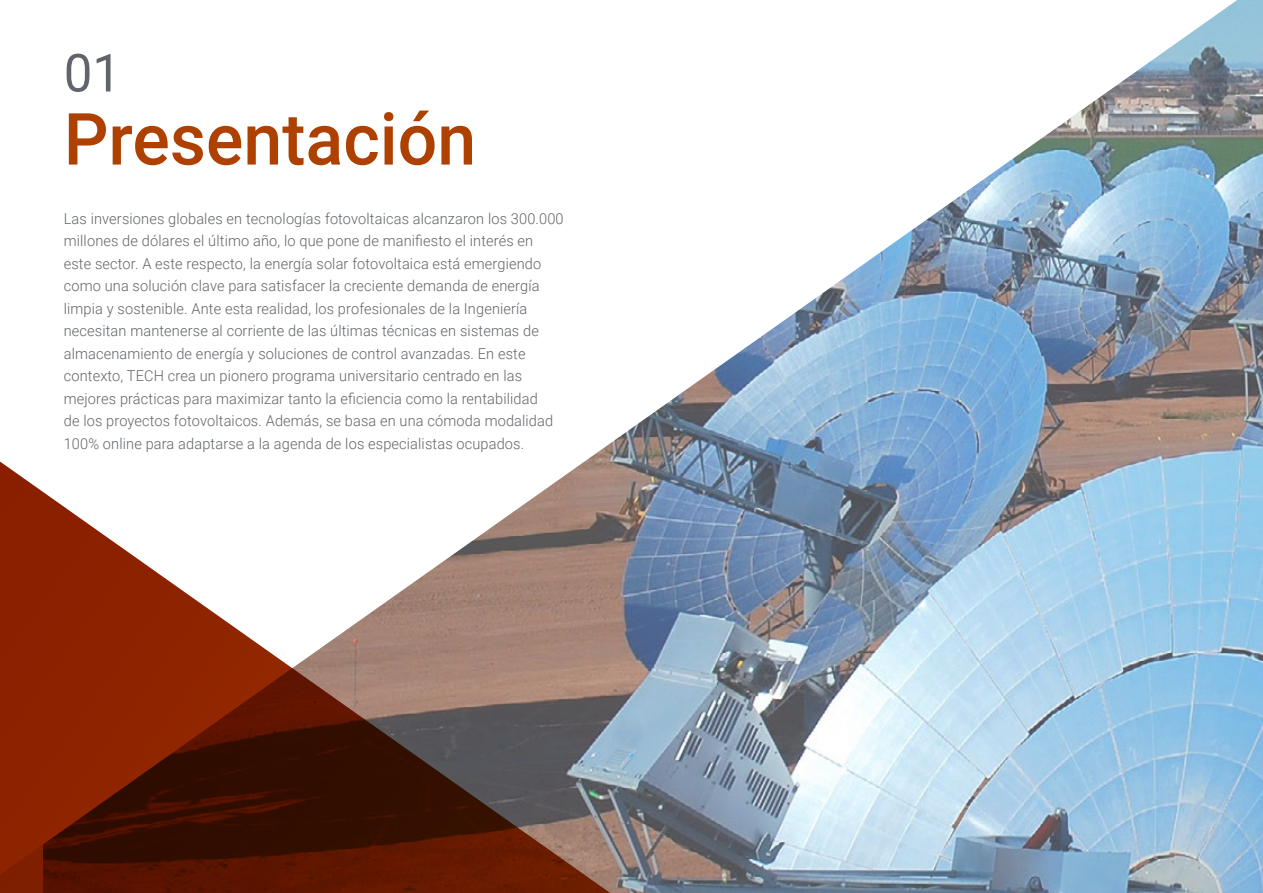
<style>
.page{position:relative;width:1263px;height:893px;background:#fff}
.page>*{position:absolute;margin:0;border:0;box-sizing:border-box;transform-origin:0 0}
.t1{font:500 72px "Roboto";color:#ae4000}
.t2{font:52.5px "Roboto";color:#61646a}
.t3{font:300 15px/22.5px "Roboto";letter-spacing:.01em;color:#61646a}
</style>
<div class="page">
<img style="left:606px;top:0;width:657px;height:893px">
<svg style="left:0;top:446px;width:640px;height:447px"></svg>
<h2 class="t2" style="left:64px;top:36px;width:59px">01</h2>
<h1 class="t1" style="left:64px;top:89px;width:414px">Presentación</h1>
<p class="t3" style="left:64px;top:207px;width:501px">Las inversiones globales en tecnologías fotovoltaicas alcanzaron los 300.000 millones de dólares el último año, lo que pone de manifiesto el interés en este sector. A este respecto, la energía solar fotovoltaica está emergiendo como una solución clave para satisfacer la creciente demanda de energía limpia y sostenible. Ante esta realidad, los profesionales de la Ingeniería necesitan mantenerse al corriente de las últimas técnicas en sistemas de almacenamiento de energía y soluciones de control avanzadas. En este contexto, TECH crea un pionero programa universitario centrado en las mejores prácticas para maximizar tanto la eficiencia como la rentabilidad<br>de los proyectos fotovoltaicos. Además, se basa en una cómoda modalidad 100% online para adaptarse a la agenda de los especialistas ocupados.</p>
</div>
